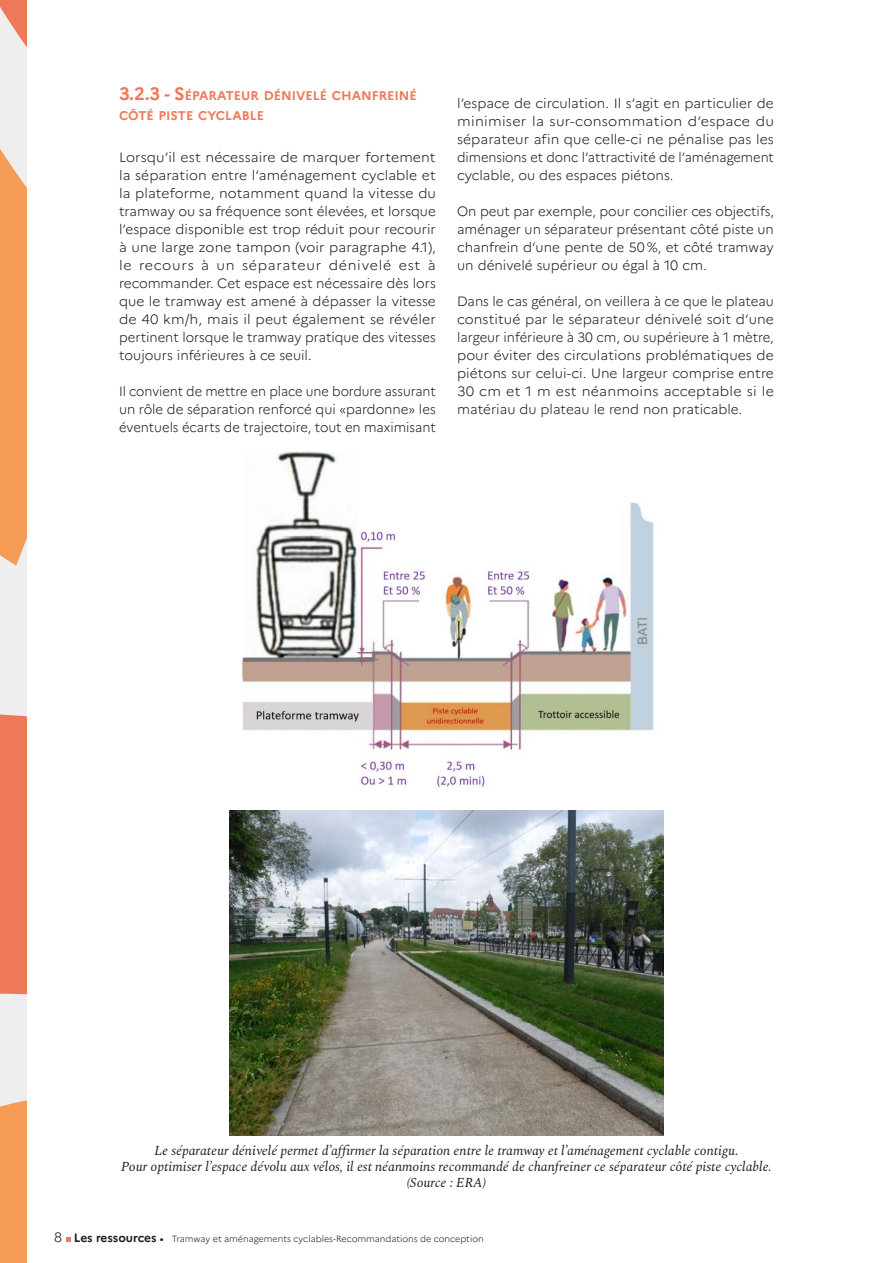
<style>
.page{position:relative;width:893px;height:1263px;background:#fff}
.page>*{position:absolute;margin:0;border:0;box-sizing:border-box;transform-origin:0 0}
.TEXTE{font:300 13.5px/18px "Marianne";color:#1d1d1b;text-align:justify}
.legende{font:italic 13.5px/16.2px "Spectral";color:#1d1d1b;text-align:center}
.TEXTE-2{font:300 13.5px/18px "Marianne";color:#1d1d1b;text-align:justify;scale:.95 1}
.t1{font:700 12.6px/19.5px "Marianne";color:#ef7859}
.t2{font:300 9px "Marianne";color:#1d1d1b}
.s1{font-size:18px}
.s2{font-size:13.5px}
.s3{font-weight:700;font-size:12px}
.s4{font-weight:700}
</style>
<div class="page">
<div style="left:0;top:0;width:27px;height:1263px;background:#eee"></div>
<svg style="left:0;top:714px;width:27px;height:549px"></svg>
<svg style="left:0;top:0;width:27px;height:566px"></svg>
<svg style="left:66px;top:1238px;width:4px;height:4px"></svg>
<img style="left:242px;top:452px;width:412px;height:337px">
<img style="left:230px;top:810px;width:433px;height:325px">
<p class="t1" style="left:119px;top:86px;width:299px"><span class="s1">3.2.3 - S</span>ÉPARATEUR DÉNIVELÉ CHANFREINÉ<br>CÔTÉ PISTE CYCLABLE</p>
<p class="TEXTE" style="left:119px;top:148px;width:318px">Lorsqu’il est nécessaire de marquer fortement la séparation entre l’aménagement cyclable et la plateforme, notamment quand la vitesse du tramway ou sa fréquence sont élevées, et lorsque l’espace disponible est trop réduit pour recourir à une large zone tampon (voir paragraphe 4.1), le recours à un séparateur dénivelé est à recommander. Cet espace est nécessaire dès lors que le tramway est amené à dépasser la vitesse de 40 km/h, mais il peut également se révéler pertinent lorsque le tramway pratique des vitesses toujours inférieures à ce seuil.</p>
<p class="TEXTE-2" style="left:119px;top:382px;width:335px">Il convient de mettre en place une bordure assurant un rôle de séparation renforcé qui «pardonne» les éventuels écarts de trajectoire, tout en maximisant</p>
<p class="TEXTE" style="left:457px;top:94px;width:318px">l’espace de circulation. Il s’agit en particulier de minimiser la sur-consommation d’espace du séparateur afin que celle-ci ne pénalise pas les dimensions et donc l’attractivité de l’aménagement cyclable, ou des espaces piétons.</p>
<p class="TEXTE" style="left:457px;top:202px;width:318px">On peut par exemple, pour concilier ces objectifs, aménager un séparateur présentant côté piste un chanfrein d’une pente de 50%, et côté tramway un dénivelé supérieur ou égal à 10 cm.</p>
<p class="TEXTE" style="left:457px;top:292px;width:318px">Dans le cas général, on veillera à ce que le plateau constitué par le séparateur dénivelé soit d’une largeur inférieure à 30 cm, ou supérieure à 1 mètre, pour éviter des circulations problématiques de piétons sur celui-ci. Une largeur comprise entre 30 cm et 1 m est néanmoins acceptable si le matériau du plateau le rend non praticable.</p>
<p class="legende" style="left:121px;top:1141px;width:652px">Le séparateur dénivelé permet d’affirmer la séparation entre le tramway et l’aménagement cyclable contigu.<br>Pour optimiser l’espace dévolu aux vélos, il est néanmoins recommandé de chanfreiner ce séparateur côté piste cyclable. (Source : ERA)</p>
<p class="t2" style="left:54px;top:1233px;width:431px"><span class="s2">8</span> <span class="s3">Les ressources</span> <span class="s4">•</span> Tramway et aménagements cyclables-Recommandations de conception</p>
</div>
